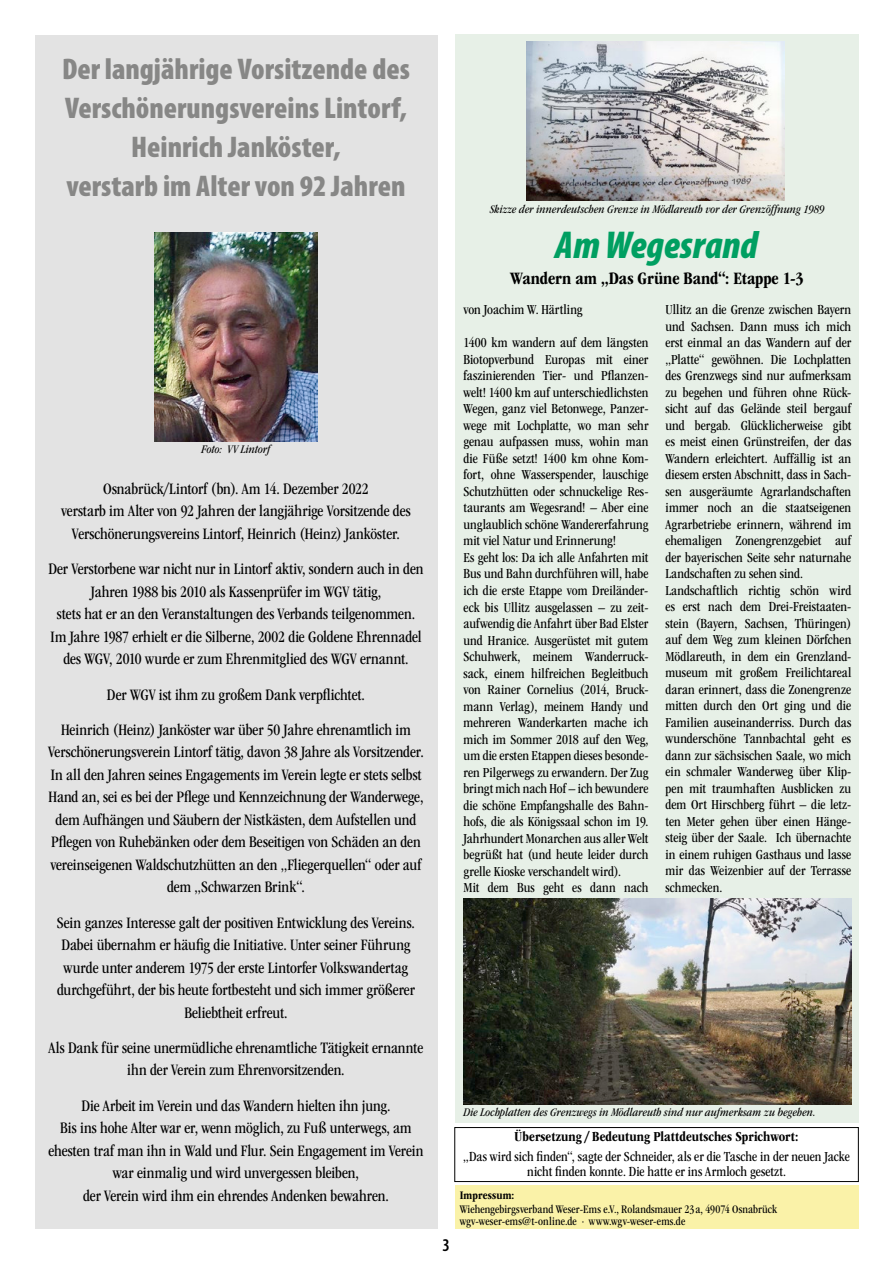
<style>
.page{position:relative;width:893px;height:1263px;background:#fff}
.page>*{position:absolute;margin:0;border:0;box-sizing:border-box;transform-origin:0 0}
.t1{font:italic 900 condensed 39px "Myriad Pro";color:#009f61}
.t2{font:900 condensed 30px/39px "Myriad Pro";color:#878786;text-align:center}
.t3{font:700 condensed 18px "ITC Garamond Std";letter-spacing:-.005em;color:#000}
.t4{font:600 condensed 18px "Myriad Pro";color:#000}
.t5{font:condensed 16.5px/22.5px "ITC Garamond Std";letter-spacing:-.005em;color:#000;text-align:center}
.t6{font:condensed 14.25px/16.5px "ITC Garamond Std";color:#000}
.t7{font:700 condensed 14.25px "ITC Garamond Std";letter-spacing:.005em;color:#000}
.t8{font:italic condensed 12px "ITC Garamond Std";letter-spacing:.01em;color:#000}
.t9{font:condensed 12px/12px "ITC Garamond Std";letter-spacing:.005em;color:#000}
.t10{font:700 condensed 12px "ITC Garamond Std";letter-spacing:.015em;color:#000}
</style>
<div class="page">
<div style="left:35px;top:35px;width:402px;height:1193px;background:#e3e3e3"></div>
<div style="left:455px;top:34px;width:404px;height:1089px;background:#e7f0e7"></div>
<div style="left:454px;top:1127px;width:405px;height:55px;border:1px solid #000"></div>
<div style="left:455px;top:1186px;width:404px;height:43px;background:#faf2a8"></div>
<img style="left:526px;top:41px;width:259px;height:159px">
<img style="left:463px;top:899px;width:388px;height:205px">
<img style="left:154px;top:233px;width:164px;height:208px">
<h2 class="t2" style="left:62px;top:48px;width:349px">Der langjährige Vorsitzende des<br>Verschönerungsvereins Lintorf,<br>Heinrich Janköster,<br>verstarb im Alter von 92 Jahren</h2>
<p class="t8" style="left:201px;top:442px;width:71px">Foto: VV Lintorf</p>
<p class="t5" style="left:61px;top:478px;width:351px">Osnabrück/Lintorf (bn). Am 14. Dezember 2022<br>verstarb im Alter von 92 Jahren der langjährige Vorsitzende des<br>Verschönerungsvereins Lintorf, Heinrich (Heinz) Janköster.</p>
<p class="t5" style="left:48px;top:558px;width:377px">Der Verstorbene war nicht nur in Lintorf aktiv, sondern auch in den Jahren 1988 bis 2010 als Kassenprüfer im WGV tätig,<br>stets hat er an den Veranstaltungen des Verbands teilgenommen.<br>Im Jahre 1987 erhielt er die Silberne, 2002 die Goldene Ehrennadel des WGV, 2010 wurde er zum Ehrenmitglied des WGV ernannt.</p>
<p class="t5" style="left:61px;top:677px;width:351px;line-height:35.2px">Der WGV ist ihm zu großem Dank verpflichtet.<br>Heinrich (Heinz) Janköster war über 50 Jahre ehrenamtlich im</p>
<p class="t5" style="left:48px;top:741px;width:377px">Verschönerungsverein Lintorf tätig, davon 38 Jahre als Vorsitzender.<br>In all den Jahren seines Engagements im Verein legte er stets selbst Hand an, sei es bei der Pflege und Kennzeichnung der Wanderwege, dem Aufhängen und Säubern der Nistkästen, dem Aufstellen und Pflegen von Ruhebänken oder dem Beseitigen von Schäden an den vereinseigenen Waldschutzhütten an den „Fliegerquellen“ oder auf dem „Schwarzen Brink“.</p>
<p class="t5" style="left:57px;top:911px;width:359px">Sein ganzes Interesse galt der positiven Entwicklung des Vereins.<br>Dabei übernahm er häufig die Initiative. Unter seiner Führung wurde unter anderem 1975 der erste Lintorfer Volkswandertag durchgeführt, der bis heute fortbesteht und sich immer größerer Beliebtheit erfreut.</p>
<p class="t5" style="left:49px;top:1036px;width:376px">Als Dank für seine unermüdliche ehrenamtliche Tätigkeit ernannte ihn der Verein zum Ehrenvorsitzenden.</p>
<p class="t5" style="left:48px;top:1094px;width:377px">Die Arbeit im Verein und das Wandern hielten ihn jung.<br>Bis ins hohe Alter war er, wenn möglich, zu Fuß unterwegs, am ehesten traf man ihn in Wald und Flur. Sein Engagement im Verein war einmalig und wird unvergessen bleiben,<br>der Verein wird ihm ein ehrendes Andenken bewahren.</p>
<p class="t8" style="left:490px;top:203px;width:336px">Skizze der innerdeutschen Grenze in Mödlareuth vor der Grenzöffnung 1989</p>
<h1 class="t1" style="left:555px;top:220px;width:204px">Am Wegesrand</h1>
<p class="t3" style="left:510px;top:268px;width:295px">Wandern am „Das Grüne Band“: Etappe 1-3</p>
<p class="t6" style="left:463px;top:302px;width:121px">von Joachim W. Härtling</p>
<p class="t6" style="left:463px;top:335px;width:187px">1400 km wandern auf dem längsten Biotopverbund Europas mit einer faszinierenden Tier- und Pflanzen&shy;welt! 1400 km auf unterschiedlichsten Wegen, ganz viel Betonwege, Panzer&shy;wege mit Lochplatte, wo man sehr genau aufpassen muss, wohin man die Füße setzt! 1400 km ohne Kom&shy;fort, ohne Wasserspender, lauschige Schutzhütten oder schnuckelige Res&shy;taurants am Wegesrand! – Aber eine unglaublich schöne Wandererfahrung mit viel Natur und Erinnerung!<br>Es geht los: Da ich alle Anfahrten mit Bus und Bahn durchführen will, habe ich die erste Etappe vom Dreiländer&shy;eck bis Ullitz ausgelassen – zu zeit&shy;aufwendig die Anfahrt über Bad Elster und Hranice. Ausgerüstet mit gutem Schuhwerk, meinem Wanderruck&shy;sack, einem hilfreichen Begleitbuch von Rainer Cornelius (2014, Bruck&shy;mann Verlag), meinem Handy und mehreren Wanderkarten mache ich mich im Sommer 2018 auf den Weg, um die ersten Etappen dieses besonde&shy;ren Pilgerwegs zu erwandern. Der Zug bringt mich nach Hof – ich bewundere die schöne Empfangshalle des Bahn&shy;hofs, die als Königssaal schon im 19.<br>Jahrhundert Monarchen aus aller Welt begrüßt hat (und heute leider durch grelle Kioske verschandelt wird).<br>Mit dem Bus geht es dann nach</p>
<p class="t6" style="left:665px;top:301px;width:187px">Ullitz an die Grenze zwischen Bayern und Sachsen. Dann muss ich mich erst einmal an das Wandern auf der „Platte“ gewöhnen. Die Lochplatten des Grenzwegs sind nur aufmerksam zu begehen und führen ohne Rück&shy;sicht auf das Gelände steil bergauf und bergab. Glücklicherweise gibt es meist einen Grünstreifen, der das Wandern erleichtert. Auffällig ist an diesem ersten Abschnitt, dass in Sach&shy;sen ausgeräumte Agrarlandschaften immer noch an die staatseigenen Agrarbetriebe erinnern, während im ehemaligen Zonengrenzgebiet auf der bayerischen Seite sehr naturnahe Landschaften zu sehen sind.<br>Landschaftlich richtig schön wird es erst nach dem Drei-Freistaaten&shy;stein (Bayern, Sachsen, Thüringen) auf dem Weg zum kleinen Dörfchen Mödlareuth, in dem ein Grenzland&shy;museum mit großem Freilichtareal daran erinnert, dass die Zonengrenze mitten durch den Ort ging und die Familien auseinanderriss. Durch das wunderschöne Tannbachtal geht es dann zur sächsischen Saale, wo mich ein schmaler Wanderweg über Klip&shy;pen mit traumhaften Ausblicken zu dem Ort Hirschberg führt – die letz&shy;ten Meter gehen über einen Hänge&shy;steig über der Saale. Ich übernachte in einem ruhigen Gasthaus und lasse mir das Weizenbier auf der Terrasse schmecken.</p>
<p class="t4" style="left:443px;top:1234px;width:9px">3</p>
<p class="t8" style="left:463px;top:1105px;width:354px">Die Lochplatten des Grenzwegs in Mödlareuth sind nur aufmerksam zu begehen.</p>
<p class="t7" style="left:515px;top:1129px;width:285px">Übersetzung / Bedeutung Plattdeutsches Sprichwort:</p>
<p class="t6" style="left:463px;top:1149px;width:388px;line-height:15px;text-align:center">„Das wird sich finden“, sagte der Schneider, als er die Tasche in der neuen Jacke nicht finden konnte. Die hatte er ins Armloch gesetzt.</p>
<p class="t10" style="left:460px;top:1188px;width:56px">Impressum:</p>
<p class="t9" style="left:460px;top:1203px;width:319px">Wiehengebirgsverband Weser-Ems e.V., Rolandsmauer 23a, 49074 Osnabrück wgv-weser-ems@t-online.de · www.wgv-weser-ems.de</p>
</div>
